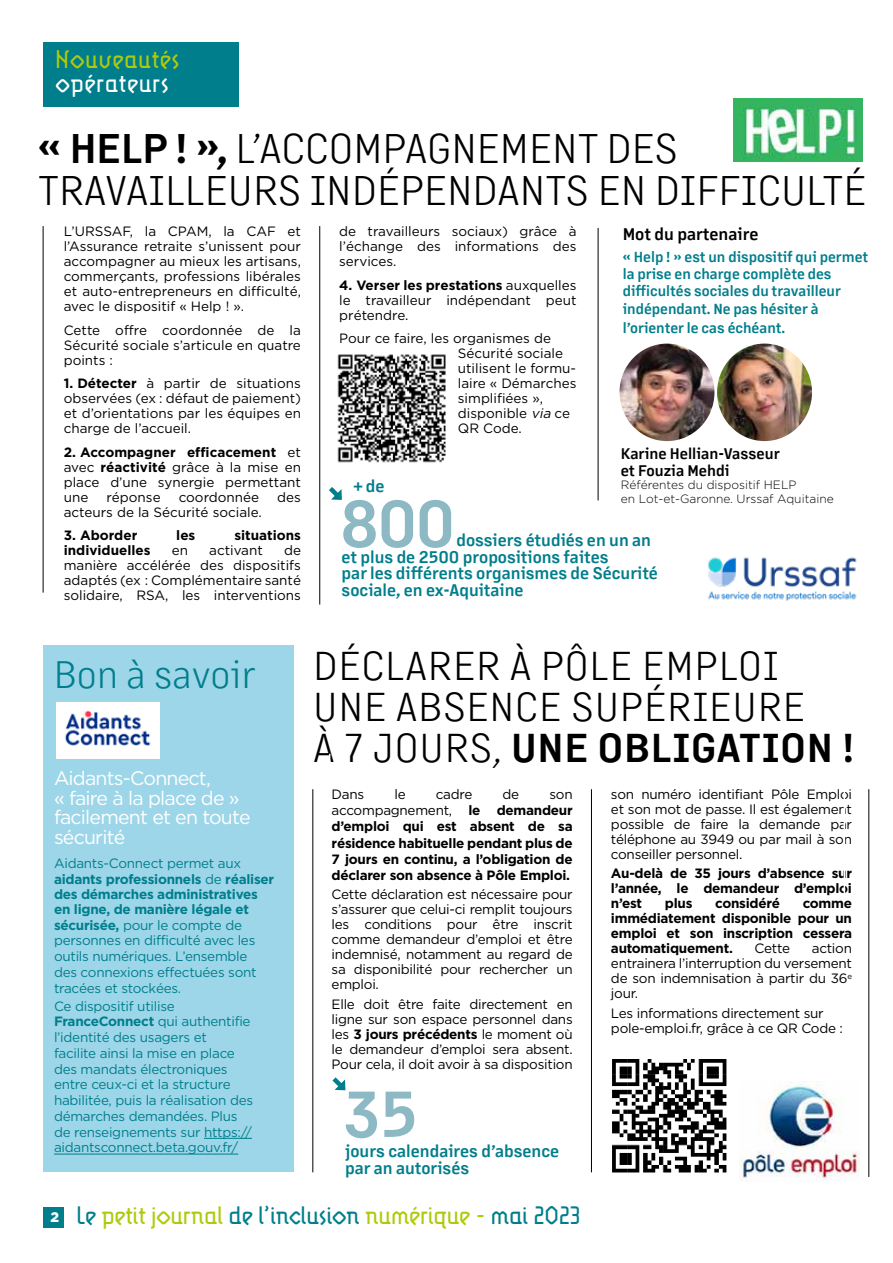
<style>
.page{position:relative;width:893px;height:1263px;background:#fff}
.page>*{position:absolute;margin:0;border:0;box-sizing:border-box;transform-origin:0 0}
.t1{font:600 63.3px "Margin MVB";color:#8cb9c3}
.t2{font:300 40.5px/42px "Margin MVB";color:#000}
.t3{font:300 39.45px/41px "Margin MVB";letter-spacing:.02em;color:#000}
.t4{font:300 37.5px "Margin MVB";color:#007e8b}
.t5{font:300 25.5px "Lunatix OT";letter-spacing:-.01em;color:#afca0b}
.t6{font:300 25.5px "Lunatix OT";letter-spacing:-.01em;color:#fff}
.t7{font:300 25.2px "Lunatix OT";letter-spacing:-.04em;color:#007e8b}
.t8{font:19.5px/19.5px "Gotham HTF";letter-spacing:-.04em;color:#fff}
.t9{font:600 16.5px/16.5px "Margin MVB";color:#007e8b}
.t10{font:600 16.5px "Margin MVB";color:#000}
.t11{font:600 15px/16.5px "Margin MVB";color:#000}
.t12{font:600 14.25px/17.2px "Margin MVB";color:#007e8b}
.t13{font:900 13.8px "Gotham HTF";color:#fff}
.t14{font:13.5px/15px "Gotham HTF";color:#000;text-align:justify}
.t15{font:13.5px/15.8px "Gotham HTF";letter-spacing:-.02em;color:#007e8b}
.t16{font:700 13.5px/16.2px "Gotham HTF";letter-spacing:-.02em;color:#000;text-align:justify}
.t17{font:13.5px/15px "Gotham HTF";letter-spacing:-.02em;color:#000}
.t18{font:700 13.5px "Gotham HTF";color:#000}
.t19{font:300 12px/13.5px "Gotham HTF";color:#000}
.s1{font-weight:600}
.s2{font-weight:700}
.s3{font-style:italic}
.s4{font-weight:400}
.s5{color:#afca0b}
</style>
<div class="page">
<div style="left:43px;top:645px;width:250px;height:527px;background:#9dd6e9"></div>
<hr style="left:43px;top:226px;width:1px;height:367px;background:#000">
<hr style="left:868px;top:789px;width:1px;height:388px;background:#000">
<hr style="left:598px;top:228px;width:1px;height:272px;background:#000">
<hr style="left:591px;top:789px;width:1px;height:383px;background:#000">
<hr style="left:319px;top:226px;width:1px;height:379px;background:#000">
<hr style="left:312px;top:789px;width:1px;height:383px;background:#000">
<div style="left:43px;top:42px;width:195px;height:64px;background:#007e8b"></div>
<div style="left:43px;top:1207px;width:21px;height:21px;background:#007e8b"></div>
<svg style="left:332px;top:1077px;width:14px;height:14px"></svg>
<svg style="left:329px;top:487px;width:13px;height:13px"></svg>
<img style="left:337px;top:354px;width:109px;height:109px">
<img style="left:612px;top:1059px;width:115px;height:114px">
<hr style="left:204px;top:1138px;width:48px;height:1px;background:#007e8b">
<hr style="left:54px;top:1154px;width:184px;height:1px;background:#007e8b">
<img style="left:619px;top:344px;width:95px;height:97px">
<img style="left:717px;top:344px;width:95px;height:97px">
<img style="left:739px;top:1081px;width:120px;height:100px">
<img style="left:56px;top:702px;width:103px;height:56px">
<img style="left:707px;top:557px;width:150px;height:44px">
<img style="left:733px;top:98px;width:130px;height:64px">
<h3 class="t5" style="left:55px;top:44px;width:126px">Nouveautés</h3>
<h3 class="t6" style="left:55px;top:68px;width:115px">opérateurs</h3>
<h2 class="t2" style="left:38px;top:125px;width:830px"><span class="s1">« HELP ! »,</span> L’ACCOMPAGNEMENT DES<br>TRAVAILLEURS INDÉPENDANTS EN DIFFICULTÉ</h2>
<p class="t14" style="left:64px;top:224px;width:239px">L’URSSAF, la CPAM, la CAF et l’Assurance retraite s’unissent pour accompagner au mieux les artisans, commerçants, professions libérales et auto-entrepreneurs en difficulté, avec le dispositif « Help ! ».</p>
<p class="t14" style="left:64px;top:322px;width:239px">Cette offre coordonnée de la Sécurité sociale s’articule en quatre points :</p>
<p class="t14" style="left:64px;top:376px;width:239px"><span class="s2">1. Détecter</span> à partir de situations observées (ex : défaut de paiement) et d’orientations par les équipes en charge de l’accueil.</p>
<p class="t14" style="left:64px;top:444px;width:239px"><span class="s2">2. Accompagner efficacement</span> et avec <span class="s2">réactivité</span> grâce à la mise en place d’une synergie permettant une</p>
<p class="t14" style="left:106px;top:489px;width:56px">réponse</p>
<p class="t14" style="left:179px;top:489px;width:82px">coordonnée</p>
<p class="t14" style="left:277px;top:489px;width:25px">des</p>
<p class="t14" style="left:64px;top:504px;width:200px">acteurs de la Sécurité sociale.</p>
<p class="t18" style="left:64px;top:528px;width:75px">3. Aborder</p>
<p class="t16" style="left:176px;top:527px;width:21px">les</p>
<p class="t18" style="left:234px;top:528px;width:68px">situations</p>
<p class="t18" style="left:64px;top:543px;width:88px">individuelles</p>
<p class="t14" style="left:172px;top:543px;width:18px">en</p>
<p class="t14" style="left:209px;top:543px;width:55px">activant</p>
<p class="t14" style="left:64px;top:543px;width:239px;text-indent:220px">de manière accélérée des dispositifs adaptés (ex : Complémentaire santé solidaire, RSA, les interventions</p>
<p class="t14" style="left:339px;top:224px;width:239px">de travailleurs sociaux) grâce à l’échange des informations des services.</p>
<p class="t14" style="left:339px;top:277px;width:239px"><span class="s2">4. Verser les prestations</span> auxquelles le travailleur indépendant peut prétendre.</p>
<p class="t14" style="left:458px;top:331px;width:120px;text-align:left;text-indent:-119px">Pour ce faire, les organismes de<br>Sécurité sociale utilisent le formu&shy;laire « Démarches simplifiées », disponible <span class="s3">via</span> ce<br>QR Code.</p>
<p class="t10" style="left:623px;top:223px;width:137px">Mot du partenaire</p>
<p class="t12" style="left:623px;top:247px;width:247px">« Help ! » est un dispositif qui permet la prise en charge complète des difficultés sociales du travailleur indépendant. Ne pas hésiter à</p>
<p class="t12" style="left:623px;top:319px;width:164px">l’orienter le cas échéant.</p>
<p class="t11" style="left:621px;top:445px;width:161px">Karine Hellian-Vasseur et Fouzia Mehdi</p>
<p class="t19" style="left:621px;top:478px;width:214px">Référentes du dispositif HELP<br>en Lot-et-Garonne. Urssaf Aquitaine</p>
<p class="t9" style="left:354px;top:477px;width:32px">+ de</p>
<h1 class="t1" style="left:339px;top:479px;width:118px">800</h1>
<p class="t9" style="left:342px;top:531px;width:318px;text-indent:115px">dossiers étudiés en un an et plus de 2500 propositions faites<br>par les différents organismes de Sécurité sociale, en ex-Aquitaine</p>
<h3 class="t4" style="left:54px;top:648px;width:204px">Bon à savoir</h3>
<h3 class="t8" style="left:54px;top:768px;width:198px">Aidants-Connect,<br>« faire à la place de » facilement et en toute sécurité</h3>
<p class="t15" style="left:54px;top:855px;width:222px">Aidants-Connect permet aux <span class="s2">aidants professionnels</span> de <span class="s2">réaliser des démarches administratives en ligne, de manière légale et sécurisée,</span> pour le compte de personnes en difficulté avec les outils numériques. L’ensemble<br>des connexions effectuées sont tracées et stockées.</p>
<p class="t15" style="left:54px;top:998px;width:201px">Ce dispositif utilise<br><span class="s2">FranceConnect</span> qui authentifie l’identité des usagers et<br>facilite ainsi la mise en place des mandats électroniques entre ceux-ci et la structure habilitée, puis la réalisation des démarches demandées. Plus de renseignements sur https:// aidantsconnect.beta.gouv.fr/</p>
<h3 class="t3" style="left:313px;top:643px;width:543px">DÉCLARER À PÔLE EMPLOI<br>UNE ABSENCE SUPÉRIEURE<br>À 7 JOURS, <span class="s1">UNE OBLIGATION !</span></h3>
<p class="t14" style="left:332px;top:786px;width:34px">Dans</p>
<p class="t14" style="left:394px;top:786px;width:13px">le</p>
<p class="t14" style="left:436px;top:786px;width:38px">cadre</p>
<p class="t14" style="left:503px;top:786px;width:18px">de</p>
<p class="t16" style="left:332px;top:786px;width:243px;text-indent:218px"><span class="s4">son accompagnement,</span> le demandeur d’emploi qui est absent de sa résidence habituelle pendant plus de 7 jours en continu, a l’obligation de déclarer son absence à Pôle Emploi.</p>
<p class="t14" style="left:332px;top:887px;width:243px">Cette déclaration est nécessaire pour s’assurer que celui-ci remplit toujours les conditions pour être inscrit comme demandeur d’emploi et être indemnisé, notamment au regard de sa disponibilité pour rechercher un emploi.</p>
<p class="t14" style="left:332px;top:996px;width:243px">Elle doit être faite directement en ligne sur son espace personnel dans les <span class="s2">3 jours précédents</span> le moment où le demandeur d’emploi sera absent.<br>Pour cela, il doit avoir à sa disposition</p>
<h1 class="t1" style="left:343px;top:1069px;width:76px">35</h1>
<p class="t9" style="left:345px;top:1142px;width:216px">jours calendaires d’absence par an autorisés</p>
<p class="t14" style="left:611px;top:786px;width:243px">son numéro identifiant Pôle Emploi et son mot de passe. Il est également possible de faire la demande par téléphone au 3949 ou par mail à son conseiller personnel.</p>
<p class="t16" style="left:611px;top:866px;width:243px;line-height:15px">Au-delà de 35 jours d’absence sur l’année, le demandeur d’emploi n’est</p>
<p class="t16" style="left:665px;top:895px;width:29px">plus</p>
<p class="t16" style="left:715px;top:895px;width:66px">considéré</p>
<p class="t16" style="left:611px;top:896px;width:243px;line-height:15px;text-indent:192px">comme immédiatement disponible pour un emploi et son inscription cessera automatiquement.</p>
<p class="t14" style="left:611px;top:941px;width:243px;text-indent:201px">action entrainera l’interruption du versement de son indemnisation à partir du 36<sup>e </sup>jour.</p>
<p class="t17" style="left:611px;top:1005px;width:234px">Les informations directement sur pole-emploi.fr, grâce à ce QR Code :</p>
<p class="t14" style="left:755px;top:941px;width:37px">Cette</p>
<p class="t13" style="left:50px;top:1209px;width:10px">2</p>
<h3 class="t7" style="left:76px;top:1200px;width:506px">Le <span class="s5">petit journal</span> de l’inclusion <span class="s5">numérique -</span> mai 2023</h3>
</div>
